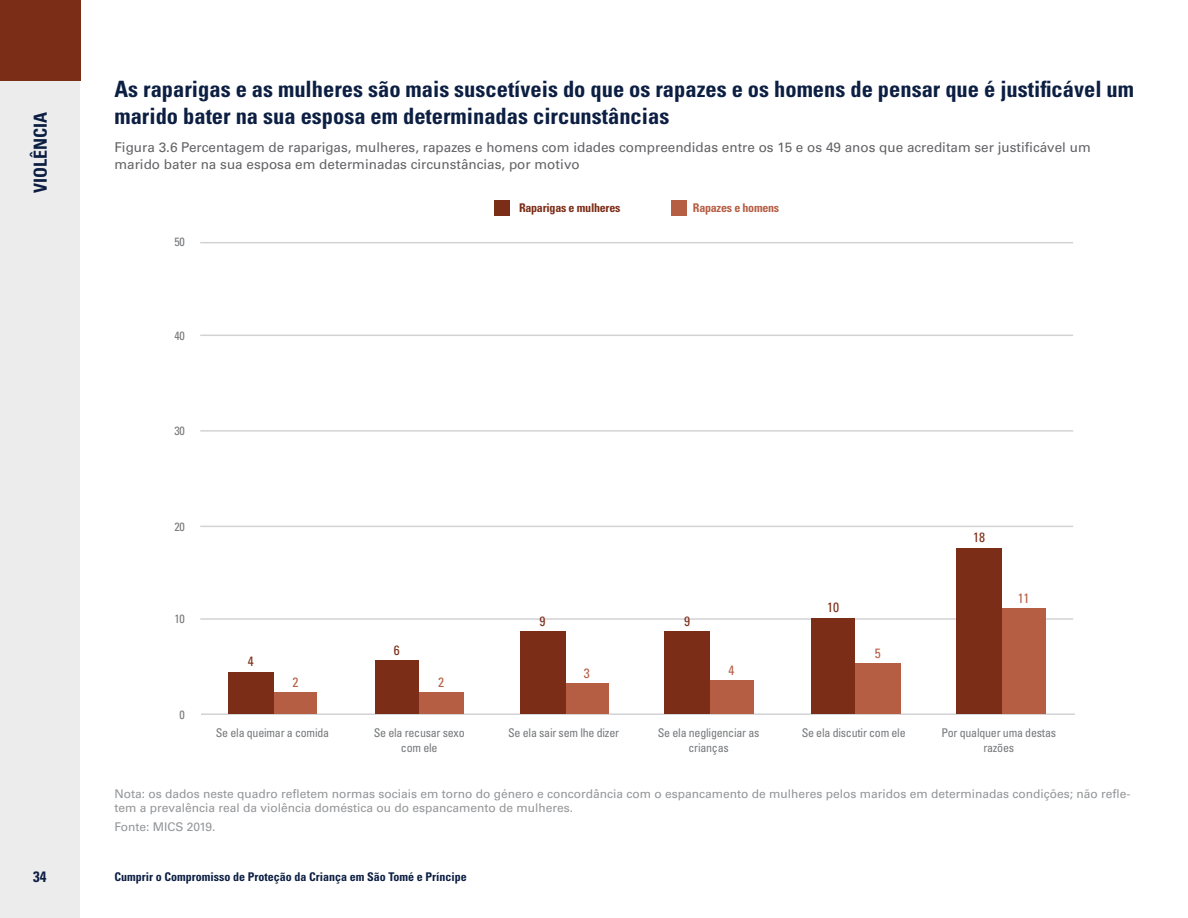
<style>
.page{position:relative;width:1188px;height:918px;background:#fff}
.page>*{position:absolute;margin:0;border:0;box-sizing:border-box;transform-origin:0 0}
.t1{font:700 condensed 22.5px/27px "Univers LT Std";color:#0c1f43}
.Main_Text{font:700 condensed 18px "Univers LT Std";color:#0c1f43}
.t2{font:700 condensed 15px "Univers LT Std";color:#0c1f43}
.HEADER_FOR_TABLES{font:13.5px/16.5px "Univers LT Std";color:#636366}
.H2_Header_White{font:condensed 13.5px "Univers LT Std";color:#7b2d17}
.H2_Header_White-2{font:condensed 13.5px "Univers LT Std";color:#b65e44}
.t3{font:12px/14.4px "Univers LT Std";color:#939598}
.t4{font:condensed 12px/15px "Univers LT Std";letter-spacing:-.02em;color:#76787b;text-align:center}
.t5{font:700 condensed 12px "Univers LT Std";color:#0c1f43}
.t6{font:700 condensed 12px "Univers LT Std";letter-spacing:-.02em;color:#7b2d17}
.t7{font:700 condensed 12px "Univers LT Std";letter-spacing:-.02em;color:#b65e44}
</style>
<div class="page">
<div style="left:0;top:61px;width:80px;height:857px;background:#ececec"></div>
<div style="left:0;top:0;width:81px;height:81px;background:#7b2d17"></div>
<hr style="left:200px;top:618px;width:873px;height:2px;background:#d2d3d5">
<hr style="left:200px;top:526px;width:873px;height:1px;background:#d2d3d5">
<hr style="left:200px;top:430px;width:873px;height:2px;background:#d2d3d5">
<hr style="left:200px;top:335px;width:873px;height:1px;background:#d2d3d5">
<hr style="left:200px;top:242px;width:873px;height:1px;background:#d2d3d5">
<hr style="left:201px;top:713px;width:874px;height:2px;background:#d2d3d5">
<div style="left:418px;top:692px;width:46px;height:22px;background:#b65e44"></div>
<div style="left:566px;top:683px;width:43px;height:31px;background:#b65e44"></div>
<div style="left:710px;top:680px;width:43px;height:34px;background:#b65e44"></div>
<div style="left:855px;top:663px;width:46px;height:51px;background:#b65e44"></div>
<div style="left:1002px;top:608px;width:43px;height:106px;background:#b65e44"></div>
<div style="left:274px;top:692px;width:43px;height:22px;background:#b65e44"></div>
<div style="left:228px;top:672px;width:46px;height:42px;background:#7b2d17"></div>
<div style="left:375px;top:660px;width:43px;height:54px;background:#7b2d17"></div>
<div style="left:520px;top:631px;width:46px;height:83px;background:#7b2d17"></div>
<div style="left:665px;top:631px;width:45px;height:83px;background:#7b2d17"></div>
<div style="left:812px;top:618px;width:43px;height:96px;background:#7b2d17"></div>
<div style="left:956px;top:548px;width:46px;height:166px;background:#7b2d17"></div>
<div style="left:494px;top:200px;width:16px;height:16px;background:#7b2d17"></div>
<div style="left:671px;top:200px;width:16px;height:16px;background:#b65e44"></div>
<p class="Main_Text" style="left:29px;top:193px;width:83px;rotate:-90deg">VIOLÊNCIA</p>
<p class="t1" style="left:114px;top:76px;width:1021px">As raparigas e as mulheres são mais suscetíveis do que os rapazes e os homens de pensar que é justificável um marido bater na sua esposa em determinadas circunstâncias</p>
<p class="HEADER_FOR_TABLES" style="left:114px;top:139px;width:978px">Figura 3.6 Percentagem de raparigas, mulheres, rapazes e homens com idades compreendidas entre os 15 e os 49 anos que acreditam ser justificável um marido bater na sua esposa em determinadas circunstâncias, por motivo</p>
<p class="t4" style="left:174px;top:234px;width:12px">50</p>
<p class="t4" style="left:174px;top:328px;width:12px">40</p>
<p class="t4" style="left:174px;top:423px;width:12px">30</p>
<p class="t6" style="left:519px;top:200px;width:103px">Raparigas e mulheres</p>
<p class="t7" style="left:693px;top:200px;width:88px">Rapazes e homens</p>
<p class="t4" style="left:174px;top:519px;width:12px">20</p>
<p class="t4" style="left:174px;top:611px;width:12px">10</p>
<p class="t4" style="left:180px;top:707px;width:7px">0</p>
<p class="H2_Header_White" style="left:248px;top:653px;width:7px">4</p>
<p class="H2_Header_White" style="left:394px;top:641px;width:7px">6</p>
<p class="H2_Header_White-2" style="left:292px;top:673px;width:7px">2</p>
<p class="H2_Header_White-2" style="left:438px;top:673px;width:7px">2</p>
<p class="H2_Header_White" style="left:539px;top:612px;width:7px">9</p>
<p class="H2_Header_White" style="left:684px;top:612px;width:7px">9</p>
<p class="H2_Header_White-2" style="left:584px;top:665px;width:7px">3</p>
<p class="H2_Header_White-2" style="left:729px;top:662px;width:7px">4</p>
<p class="H2_Header_White" style="left:827px;top:599px;width:13px">10</p>
<p class="H2_Header_White-2" style="left:875px;top:644px;width:7px">5</p>
<p class="H2_Header_White" style="left:973px;top:529px;width:13px">18</p>
<p class="H2_Header_White-2" style="left:1018px;top:590px;width:13px">11</p>
<p class="t4" style="left:216px;top:726px;width:115px">Se ela queimar a comida</p>
<p class="t4" style="left:374px;top:726px;width:92px">Se ela recusar sexo</p>
<p class="t4" style="left:508px;top:726px;width:112px">Se ela sair sem lhe dizer</p>
<p class="t4" style="left:802px;top:726px;width:106px">Se ela discutir com ele</p>
<p class="t4" style="left:401px;top:741px;width:38px">com ele</p>
<p class="t4" style="left:658px;top:726px;width:103px">Se ela negligenciar as crianças</p>
<p class="t4" style="left:941px;top:726px;width:116px">Por qualquer uma destas razões</p>
<p class="t3" style="left:114px;top:786px;width:1018px">Nota: os dados neste quadro refletem normas sociais em torno do género e concordância com o espancamento de mulheres pelos maridos em determinadas condições; não refle&shy;tem a prevalência real da violência doméstica ou do espancamento de mulheres.</p>
<p class="t3" style="left:114px;top:819px;width:103px">Fonte: MICS 2019.</p>
<p class="t2" style="left:33px;top:868px;width:15px">34</p>
<p class="t5" style="left:114px;top:870px;width:354px">Cumprir o Compromisso de Proteção da Criança em São Tomé e Príncipe</p>
</div>
